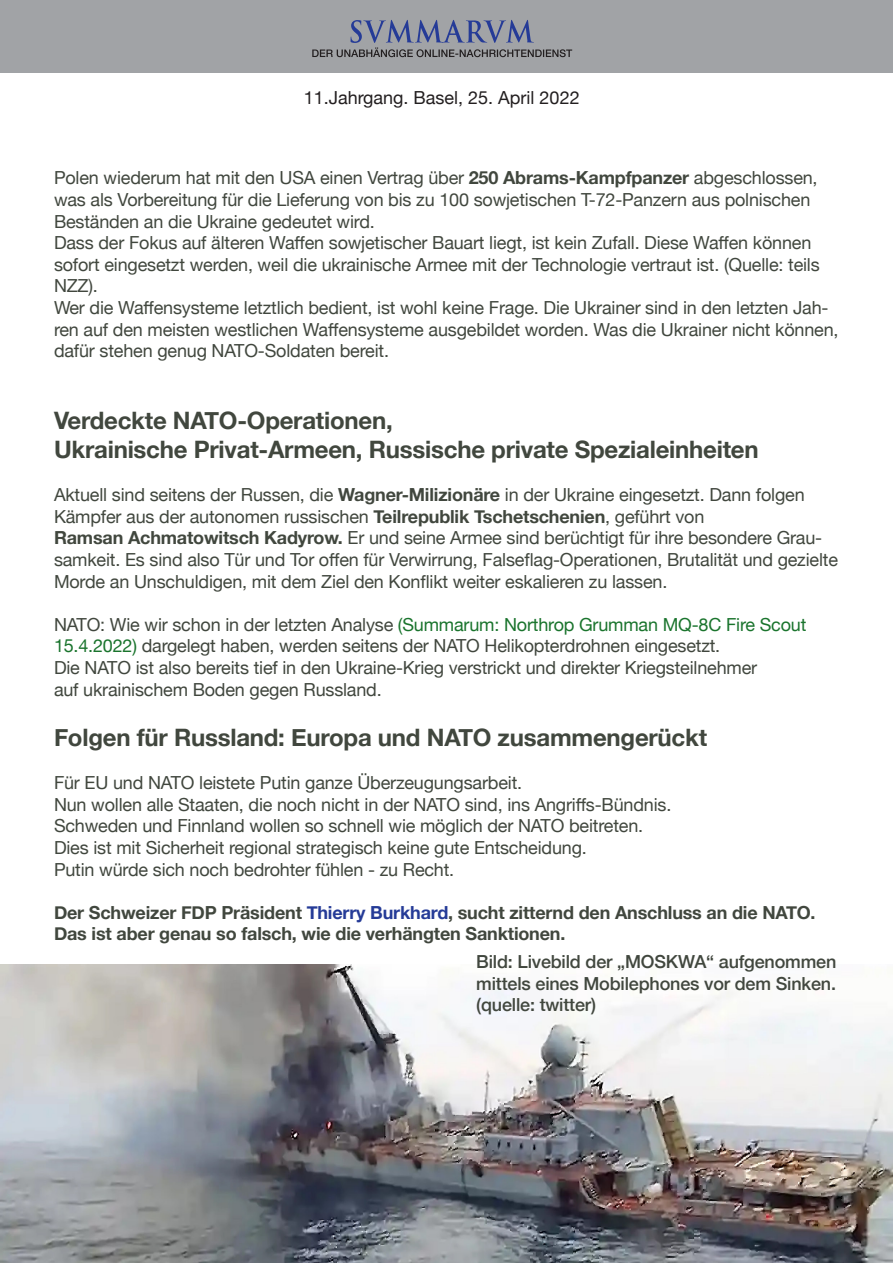
<style>
.page{position:relative;width:893px;height:1263px;background:#fff}
.page>*{position:absolute;margin:0;border:0;box-sizing:border-box;transform-origin:0 0}
.t1{font:700 24px "Helvetica Neue";letter-spacing:-.01em;color:#41473e}
.t2{font:18px/21.6px "Helvetica Neue";letter-spacing:-.01em;color:#41473e}
.t3{font:700 18px "Helvetica Neue";letter-spacing:-.01em;color:#41473e}
.t4{font:500 18px/21.6px "Helvetica Neue";letter-spacing:-.01em;color:#41473e;text-align:justify}
.t5{font:18px "Helvetica Neue";color:#231f20}
.s1{font-weight:700}
.s2{color:#1a742d}
.s3{color:#253b97}
</style>
<div class="page">
<div style="left:0;top:1px;width:893px;height:72px;background:#a1a3a6"></div>
<svg style="left:312px;top:20px;width:260px;height:37px"></svg>
<img style="left:0;top:964px;width:893px;height:299px">
<p class="t5" style="left:304px;top:84px;width:277px">11.Jahrgang. Basel, 25. April 2022</p>
<p class="t2" style="left:54px;top:168px;width:765px">Polen wiederum hat mit den USA einen Vertrag über <span class="s1">250 Abrams-Kampfpanzer</span> abgeschlossen, was als Vorbereitung für die Lieferung von bis zu 100 sowjetischen T-72-Panzern aus polnischen<br>Beständen an die Ukraine gedeutet wird.</p>
<p class="t2" style="left:54px;top:233px;width:767px">Dass der Fokus auf älteren Waffen sowjetischer Bauart liegt, ist kein Zufall. Diese Waffen können sofort eingesetzt werden, weil die ukrainische Armee mit der Technologie vertraut ist. (Quelle: teils<br>NZZ).</p>
<p class="t2" style="left:54px;top:298px;width:786px">Wer die Waffensysteme letztlich bedient, ist wohl keine Frage. Die Ukrainer sind in den letzten Jah&shy;ren auf den meisten westlichen Waffensysteme ausgebildet worden. Was die Ukrainer nicht können, dafür stehen genug NATO-Soldaten bereit.</p>
<p class="t1" style="left:54px;top:402px;width:340px">Verdeckte NATO-Operationen,</p>
<p class="t1" style="left:54px;top:431px;width:706px">Ukrainische Privat-Armeen, Russische private Spezialeinheiten</p>
<p class="t2" style="left:54px;top:485px;width:752px">Aktuell sind seitens der Russen, die <span class="s1">Wagner-Milizionäre</span> in der Ukraine eingesetzt. Dann folgen<br>Kämpfer aus der autonomen russischen <span class="s1">Teilrepublik Tschetschenien</span>, geführt von</p>
<p class="t2" style="left:54px;top:528px;width:785px"><span class="s1">Ramsan Achmatowitsch Kadyrow.</span> Er und seine Armee sind berüchtigt für ihre besondere Grau&shy;samkeit. Es sind also Tür und Tor offen für Verwirrung, Falseflag-Operationen, Brutalität und gezielte<br>Morde an Unschuldigen, mit dem Ziel den Konflikt weiter eskalieren zu lassen.</p>
<p class="t2" style="left:54px;top:615px;width:754px">NATO: Wie wir schon in der letzten Analyse <span class="s2">(Summarum: Northrop Grumman MQ-8C Fire Scout<br>15.4.2022)</span> dargelegt haben, werden seitens der NATO Helikopterdrohnen eingesetzt.</p>
<p class="t2" style="left:54px;top:658px;width:705px">Die NATO ist also bereits tief in den Ukraine-Krieg verstrickt und direkter Kriegsteilnehmer</p>
<p class="t2" style="left:54px;top:679px;width:329px">auf ukrainischem Boden gegen Russland.</p>
<p class="t1" style="left:54px;top:719px;width:655px">Folgen für Russland: Europa und NATO zusammengerückt</p>
<p class="t2" style="left:54px;top:773px;width:470px">Für EU und NATO leistete Putin ganze Überzeugungsarbeit.</p>
<p class="t2" style="left:54px;top:795px;width:619px">Nun wollen alle Staaten, die noch nicht in der NATO sind, ins Angriffs-Bündnis.</p>
<p class="t2" style="left:54px;top:816px;width:591px">Schweden und Finnland wollen so schnell wie möglich der NATO beitreten.</p>
<p class="t2" style="left:54px;top:838px;width:534px">Dies ist mit Sicherheit regional strategisch keine gute Entscheidung.</p>
<p class="t2" style="left:54px;top:859px;width:402px">Putin würde sich noch bedrohter fühlen - zu Recht.</p>
<p class="t3" style="left:54px;top:898px;width:763px">Der Schweizer FDP Präsident <span class="s3">Thierry Burkhard</span>, sucht zitternd den Anschluss an die NATO.</p>
<p class="t3" style="left:54px;top:920px;width:513px">Das ist aber genau so falsch, wie die verhängten Sanktionen.</p>
<p class="t4" style="left:476px;top:949px;width:362px">Bild: Livebild der „MOSKWA“ aufgenommen mittels eines Mobilephones vor dem Sinken. (quelle: twitter)</p>
</div>
